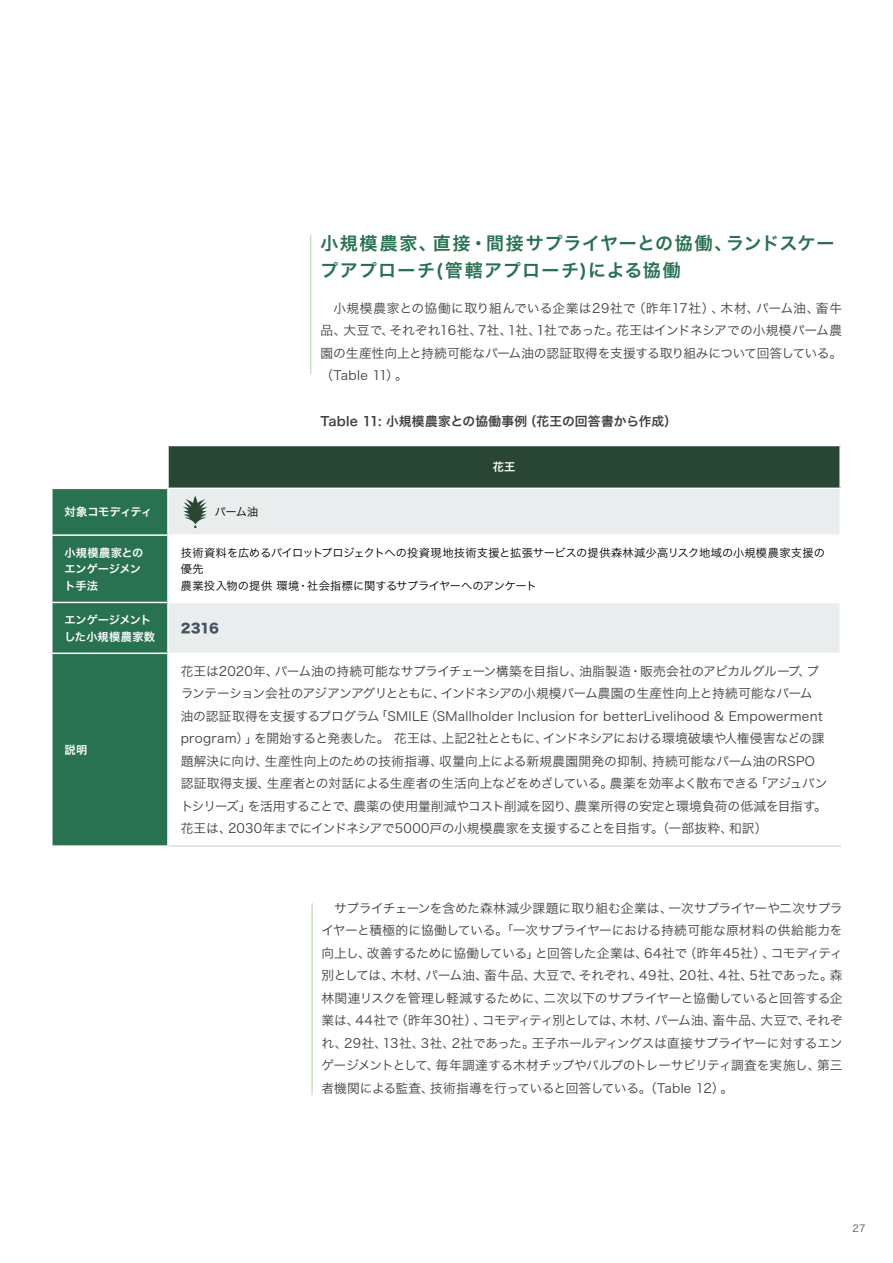
<style>
.page{position:relative;width:893px;height:1263px;background:#fff}
.page>*{position:absolute;margin:0;border:0;box-sizing:border-box;transform-origin:0 0}
.t1{font:18px/27px "Hira Kaku Pro W6";letter-spacing:.065em;color:#287151}
.t2{font:12.75px/22.5px "Hira Kaku Pro W3";letter-spacing:-.01em;color:#404042;text-align:justify}
.t3{font:12.75px "Hira Kaku Pro W6";letter-spacing:.015em;color:#404042}
.t4{font:12.75px "Hira Kaku Std W8";color:#435261}
.t5{font:11.25px/16.5px "Hira Kaku Pro W3";color:#000}
.t6{font:11.25px/16.5px "Hira Kaku Pro W6";letter-spacing:-.015em;color:#fff}
.t7{font:11.25px "Hira Kaku Pro W6";letter-spacing:-.035em;color:#fff}
.t8{font:9.75px "Hira Kaku Pro W3";color:#435261}
</style>
<div class="page">
<hr style="left:310px;top:235px;width:1px;height:139px;background:#aed796">
<hr style="left:312px;top:903px;width:1px;height:192px;background:#aed796">
<div style="left:168px;top:445px;width:672px;height:43px;background:#294634"></div>
<div style="left:53px;top:489px;width:114px;height:356px;background:#287151"></div>
<div style="left:169px;top:489px;width:670px;height:45px;background:#eaedee"></div>
<div style="left:169px;top:603px;width:670px;height:49px;background:#eaedee"></div>
<hr style="left:168px;top:445px;width:673px;height:1px;background:#fff">
<hr style="left:167px;top:446px;width:2px;height:42px;background:#fff">
<hr style="left:839px;top:446px;width:2px;height:42px;background:#fff">
<hr style="left:51px;top:534px;width:117px;height:2px;background:#fff">
<hr style="left:51px;top:602px;width:117px;height:1px;background:#fff">
<hr style="left:51px;top:652px;width:117px;height:2px;background:#fff">
<hr style="left:169px;top:845px;width:672px;height:2px;background:#d8dfe1">
<svg style="left:183px;top:496px;width:25px;height:32px"></svg>
<h1 class="t1" style="left:321px;top:229px;width:515px">小規模農家、直接・間接サプライヤーとの協働、ランドスケープアプローチ(管轄アプローチ)による協働</h1>
<p class="t2" style="left:321px;top:296px;width:523px;text-indent:13px">小規模農家との協働に取り組んでいる企業は29社で（昨年17社）、木材、パーム油、畜牛品、大豆で、それぞれ16社、7社、1社、1社であった。花王はインドネシアでの小規模パーム農園の生産性向上と持続可能なパーム油の認証取得を支援する取り組みについて回答している。（Table 11）。</p>
<p class="t3" style="left:321px;top:410px;width:358px">Table 11: 小規模農家との協働事例（花王の回答書から作成）</p>
<p class="t6" style="left:493px;top:458px;width:24px">花王</p>
<p class="t7" style="left:65px;top:502px;width:89px">対象コモディティ</p>
<p class="t5" style="left:215px;top:503px;width:45px">パーム油</p>
<p class="t6" style="left:65px;top:544px;width:81px">小規模農家とのエンゲージメント手法</p>
<p class="t5" style="left:181px;top:543px;width:646px">技術資料を広めるパイロットプロジェクトへの投資現地技術支援と拡張サービスの提供森林減少高リスク地域の小規模農家支援の優先<br>農業投入物の提供 環境・社会指標に関するサプライヤーへのアンケート</p>
<p class="t6" style="left:65px;top:611px;width:92px">エンゲージメントした小規模農家数</p>
<p class="t4" style="left:181px;top:621px;width:40px">2316</p>
<p class="t6" style="left:65px;top:741px;width:24px">説明</p>
<p class="t2" style="left:181px;top:659px;width:648px;text-align:left">花王は2020年、パーム油の持続可能なサプライチェーン構築を目指し、油脂製造・販売会社のアピカルグループ、プランテーション会社のアジアンアグリとともに、インドネシアの小規模パーム農園の生産性向上と持続可能なパーム油の認証取得を支援するプログラム「SMILE（SMallholder Inclusion for betterLivelihood &amp; Empowerment program）」を開始すると発表した。 花王は、上記2社とともに、インドネシアにおける環境破壊や人権侵害などの課題解決に向け、生産性向上のための技術指導、収量向上による新規農園開発の抑制、持続可能なパーム油のRSPO認証取得支援、生産者との対話による生産者の生活向上などをめざしている。農薬を効率よく散布できる「アジュバントシリーズ」を活用することで、農薬の使用量削減やコスト削減を図り、農業所得の安定と環境負荷の低減を目指す。花王は、2030年までにインドネシアで5000戸の小規模農家を支援することを目指す。（一部抜粋、和訳）</p>
<p class="t2" style="left:321px;top:896px;width:523px;text-indent:13px">サプライチェーンを含めた森林減少課題に取り組む企業は、一次サプライヤーや二次サプライヤーと積極的に協働している。「一次サプライヤーにおける持続可能な原材料の供給能力を向上し、改善するために協働している」と回答した企業は、64社で（昨年45社）、コモディティ別としては、木材、パーム油、畜牛品、大豆で、それぞれ、49社、20社、4社、5社であった。森林関連リスクを管理し軽減するために、二次以下のサプライヤーと協働していると回答する企業は、44社で（昨年30社）、コモディティ別としては、木材、パーム油、畜牛品、大豆で、それぞれ、29社、13社、3社、2社であった。王子ホールディングスは直接サプライヤーに対するエンゲージメントとして、毎年調達する木材チップやパルプのトレーサビリティ調査を実施し、第三者機関による監査、技術指導を行っていると回答している。（Table 12）。</p>
<p class="t8" style="left:852px;top:1220px;width:14px">27</p>
</div>
